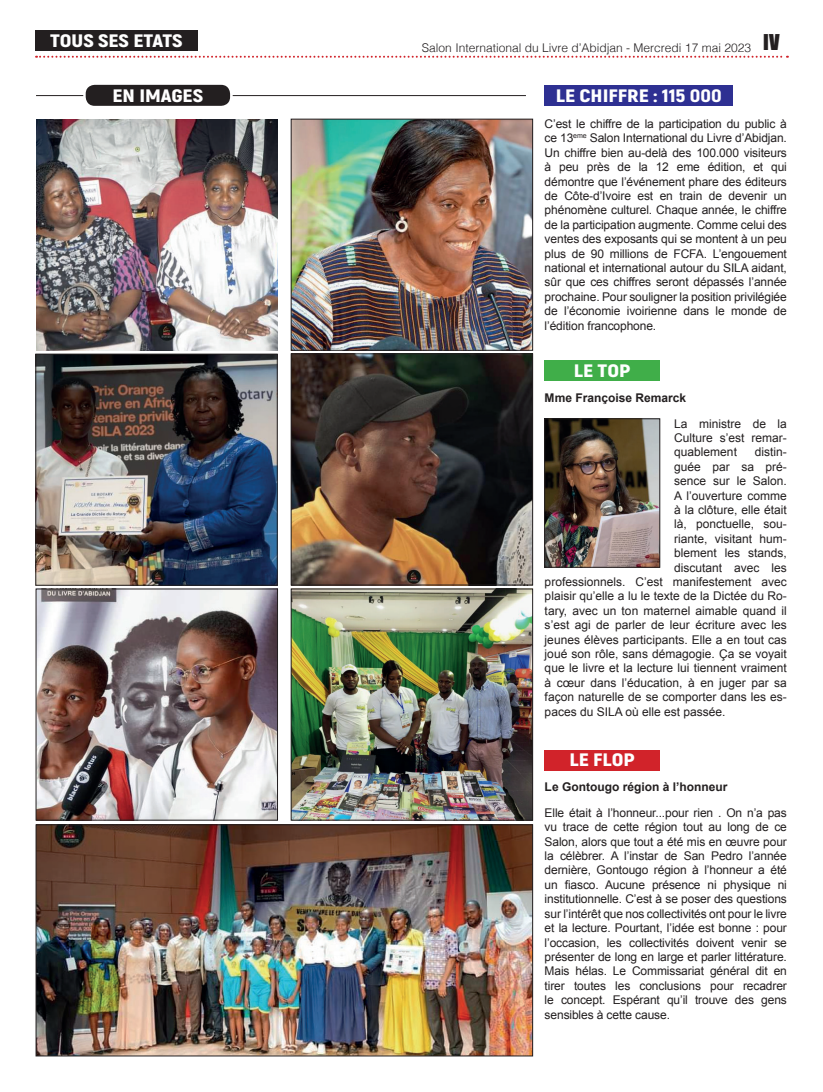
<style>
.page{position:relative;width:823px;height:1092px;background:#fff}
.page>*{position:absolute;margin:0;border:0;box-sizing:border-box;transform-origin:0 0}
.t1{font:900 18px "Akrobat";color:#fff;scale:1.21 1}
.t2{font:12px/14.4px "Arial";color:#231f20;text-align:justify}
.t3{font:300 12px "Helvetica";color:#231f20}
.t4{font:700 12px "Arial";color:#231f20}
</style>
<div class="page">
<div style="left:35px;top:30px;width:162px;height:21px;background:#231f20"></div>
<svg style="left:36px;top:56px;width:751px;height:2px"></svg>
<div style="left:86px;top:85px;width:144px;height:21px;background:#231f20;border-radius:9px"></div>
<hr style="left:232px;top:95px;width:293px;height:1px;background:#231f20">
<hr style="left:36px;top:95px;width:47px;height:1px;background:#231f20">
<div style="left:544px;top:85px;width:188px;height:21px;background:#2e3092"></div>
<div style="left:544px;top:360px;width:115px;height:21px;background:#40ae49"></div>
<div style="left:544px;top:749px;width:115px;height:21px;background:#d1232a"></div>
<img style="left:546px;top:420px;width:111px;height:145px">
<div style="left:544px;top:418px;width:115px;height:149px;border:1px solid #231f20"></div>
<img style="left:38px;top:356px;width:237px;height:227px">
<div style="left:36px;top:354px;width:241px;height:231px;border:1px solid #231f20"></div>
<img style="left:38px;top:590px;width:237px;height:228px">
<div style="left:36px;top:588px;width:241px;height:232px;border:1px solid #231f20"></div>
<img style="left:36px;top:119px;width:241px;height:231px">
<img style="left:38px;top:826px;width:492px;height:228px">
<div style="left:36px;top:824px;width:496px;height:232px;border:1px solid #231f20"></div>
<img style="left:293px;top:121px;width:237px;height:227px">
<div style="left:291px;top:119px;width:241px;height:231px;border:1px solid #231f20"></div>
<img style="left:293px;top:590px;width:237px;height:228px">
<div style="left:291px;top:588px;width:241px;height:232px;border:1px solid #231f20"></div>
<img style="left:293px;top:355px;width:237px;height:228px">
<div style="left:291px;top:353px;width:241px;height:232px;border:1px solid #231f20"></div>
<h1 class="t1" style="left:50px;top:29px;width:111px">TOUS SES ETATS</h1>
<h1 class="t1" style="left:112px;top:84px;width:77px">EN IMAGES</h1>
<p class="t3" style="left:421px;top:37px;width:359px">Salon International du Livre d’Abidjan - Mercredi 17 mai 2023 <sup>IV</sup></p>
<h1 class="t1" style="left:555px;top:84px;width:138px">LE CHIFFRE : 115 000</h1>
<p class="t2" style="left:544px;top:117px;width:244px">C’est le chiffre de la participation du public à ce 13<sup>eme</sup> Salon International du Livre d’Abidjan.<br>Un chiffre bien au-delà des 100.000 visiteurs à peu près de la 12 eme édition, et qui démontre que l’événement phare des éditeurs de Côte-d’Ivoire est en train de devenir un phénomène culturel. Chaque année, le chiffre de la participation augmente. Comme celui des ventes des exposants qui se montent à un peu plus de 90 millions de FCFA. L’engouement national et international autour du SILA aidant, sûr que ces chiffres seront dépassés l’année prochaine. Pour souligner la position privilégiée de l’économie ivoirienne dans le monde de l’édition francophone.</p>
<h1 class="t1" style="left:573px;top:359px;width:48px">LE TOP</h1>
<p class="t4" style="left:544px;top:389px;width:143px">Mme Françoise Remarck</p>
<p class="t2" style="left:673px;top:416px;width:114px">La ministre de la Culture s’est remar&shy;quablement</p>
<p class="t2" style="left:754px;top:445px;width:34px">distin-</p>
<p class="t2" style="left:673px;top:459px;width:114px">guée par sa pré-</p>
<p class="t2" style="left:673px;top:474px;width:114px">sence sur le Salon.</p>
<p class="t2" style="left:673px;top:488px;width:114px">A l’ouverture comme</p>
<p class="t2" style="left:673px;top:502px;width:114px">à la clôture, elle était</p>
<p class="t2" style="left:673px;top:517px;width:114px">là, ponctuelle, sou-</p>
<p class="t2" style="left:673px;top:531px;width:114px">riante, visitant hum-</p>
<p class="t2" style="left:673px;top:546px;width:114px">blement les stands,</p>
<p class="t2" style="left:673px;top:560px;width:114px">discutant avec les</p>
<p class="t2" style="left:544px;top:574px;width:244px">professionnels. C’est manifestement avec</p>
<p class="t2" style="left:544px;top:589px;width:244px">plaisir qu’elle a lu le texte de la Dictée du Ro-</p>
<p class="t2" style="left:544px;top:603px;width:244px">tary, avec un ton maternel aimable quand il</p>
<p class="t2" style="left:544px;top:618px;width:244px">s’est agi de parler de leur écriture avec les</p>
<p class="t2" style="left:544px;top:632px;width:244px">jeunes élèves participants. Elle a en tout cas</p>
<p class="t2" style="left:544px;top:646px;width:243px">joué son rôle, sans démagogie. Ça se voyait</p>
<p class="t2" style="left:544px;top:661px;width:243px">que le livre et la lecture lui tiennent vraiment</p>
<p class="t2" style="left:544px;top:675px;width:243px">à cœur dans l’éducation, à en juger par sa</p>
<p class="t2" style="left:544px;top:690px;width:243px">façon naturelle de se comporter dans les es-</p>
<p class="t2" style="left:544px;top:704px;width:182px">paces du SILA où elle est passée.</p>
<h1 class="t1" style="left:569px;top:748px;width:55px">LE FLOP</h1>
<p class="t4" style="left:544px;top:778px;width:184px">Le Gontougo région à l’honneur</p>
<p class="t2" style="left:544px;top:805px;width:244px">Elle était à l’honneur...pour rien . On n’a pas vu trace de cette région tout au long de ce Salon, alors que tout a été mis en œuvre pour la célèbrer. A l’instar de San Pedro l’année dernière, Gontougo région à l’honneur a été un fiasco. Aucune présence ni physique ni institutionnelle. C’est à se poser des questions sur l’intérêt que nos collectivités ont pour le livre et la lecture. Pourtant, l’idée est bonne : pour l’occasion, les collectivités doivent venir se présenter de long en large et parler littérature.<br>Mais hélas. Le Commissariat général dit en tirer toutes les conclusions pour recadrer le concept. Espérant qu’il trouve des gens sensibles à cette cause.</p>
</div>
